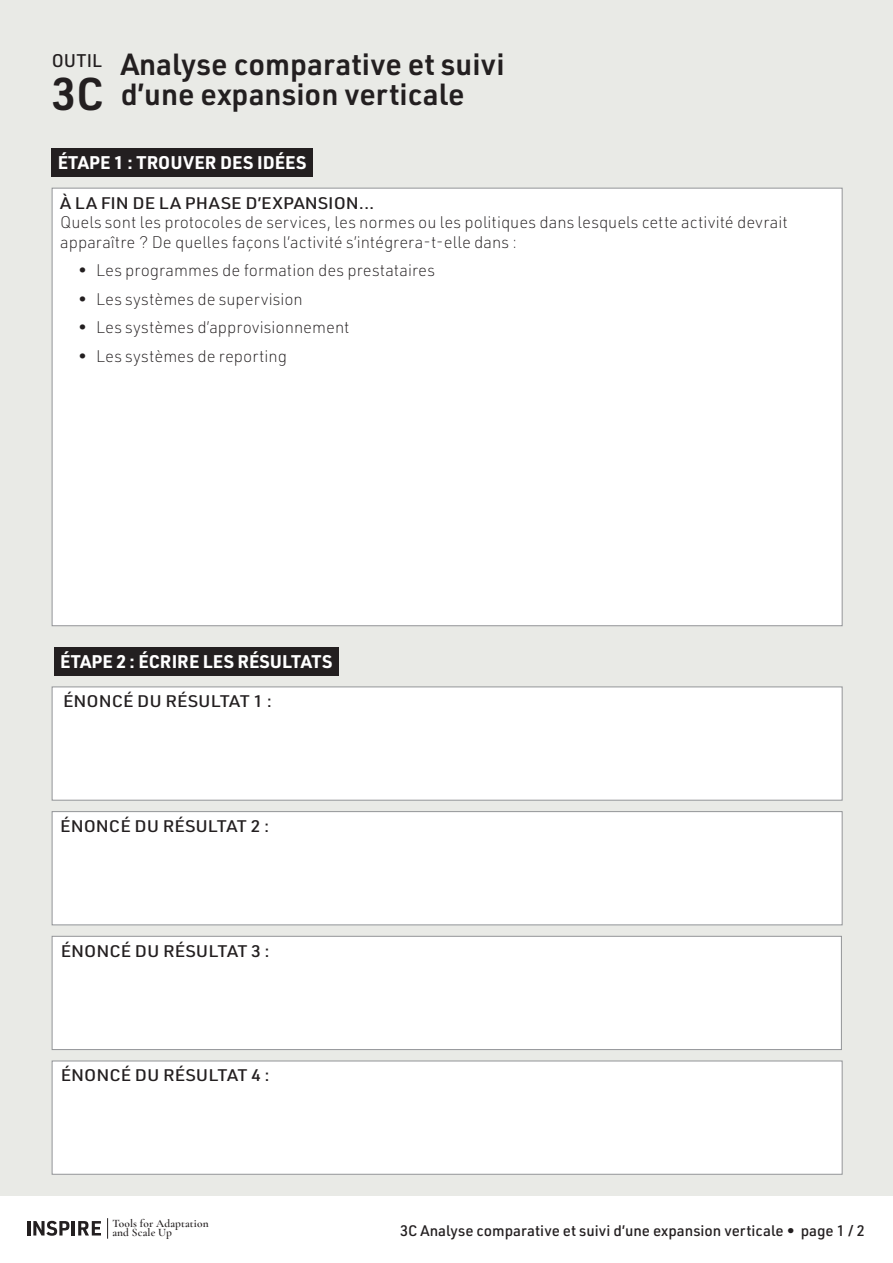
<style>
.page{position:relative;width:893px;height:1263px;background:#fff}
.page>*{position:absolute;margin:0;border:0;box-sizing:border-box;transform-origin:0 0}
.Big_numbers{font:600 45px "URWDIN";color:#231f20}
.T_Title{font:600 30px "URWDIN";color:#231f20}
.T_Steps{font:700 18px "URWDIN";color:#fff}
.T_Tool_above_number{font:500 18px "URWDIN";letter-spacing:.01em;color:#231f20}
.T_Instruction_Body{font:200 16.5px/19.5px "URWDIN";color:#231f20}
.t1{font:500 16.5px "URWDIN";color:#231f20;scale:1.1 1}
.T_Footer_tool_name{font:500 15px "URWDIN";color:#231f20}
.t2{font:600 11.4px/9.6px "Cormorant Garamond";letter-spacing:.01em;color:#231f20}
</style>
<div class="page">
<hr style="left:27px;top:1221px;width:3px;height:14px;background:#231f20">
<svg style="left:33px;top:1221px;width:36px;height:15px"></svg>
<hr style="left:72px;top:1221px;width:3px;height:14px;background:#231f20">
<svg style="left:78px;top:1221px;width:23px;height:14px"></svg>
<svg style="left:107px;top:1218px;width:1px;height:21px"></svg>
<div style="left:0;top:0;width:893px;height:1195px;background:#e9eae6"></div>
<div style="left:52px;top:188px;width:790px;height:438px;background:#fff;border:1px solid #939598"></div>
<div style="left:52px;top:148px;width:261px;height:29px;background:#231f20"></div>
<div style="left:52px;top:686px;width:790px;height:114px;background:#fff;border:1px solid #939598"></div>
<div style="left:52px;top:811px;width:790px;height:114px;background:#fff;border:1px solid #939598"></div>
<div style="left:52px;top:936px;width:790px;height:114px;background:#fff;border:1px solid #939598"></div>
<div style="left:52px;top:1060px;width:790px;height:114px;background:#fff;border:1px solid #939598"></div>
<div style="left:54px;top:647px;width:284px;height:29px;background:#231f20"></div>
<p class="T_Title" style="left:121px;top:44px;width:385px">Analyse comparative et suivi</p>
<p class="T_Tool_above_number" style="left:52px;top:48px;width:52px">OUTIL</p>
<p class="Big_numbers" style="left:52px;top:64px;width:54px">3C</p>
<p class="T_Title" style="left:121px;top:74px;width:345px">d’une expansion verticale</p>
<p class="T_Steps" style="left:58px;top:150px;width:250px">ÉTAPE 1 : TROUVER DES IDÉES</p>
<p class="t1" style="left:60px;top:192px;width:287px">À LA FIN DE LA PHASE D’EXPANSION...</p>
<p class="T_Instruction_Body" style="left:60px;top:212px;width:729px">Quels sont les protocoles de services, les normes ou les politiques dans lesquels cette activité devrait apparaître ? De quelles façons l’activité s’intégrera-t-elle dans :</p>
<p class="T_Instruction_Body" style="left:78px;top:260px;width:358px">• Les programmes de formation des prestataires</p>
<p class="T_Instruction_Body" style="left:78px;top:288px;width:226px">• Les systèmes de supervision</p>
<p class="T_Instruction_Body" style="left:78px;top:317px;width:273px">• Les systèmes d’approvisionnement</p>
<p class="T_Instruction_Body" style="left:78px;top:345px;width:210px">• Les systèmes de reporting</p>
<p class="T_Steps" style="left:60px;top:649px;width:274px">ÉTAPE 2 : ÉCRIRE LES RÉSULTATS</p>
<p class="t1" style="left:63px;top:690px;width:192px">ÉNONCÉ DU RÉSULTAT 1 :</p>
<p class="t1" style="left:60px;top:815px;width:192px">ÉNONCÉ DU RÉSULTAT 2 :</p>
<p class="t1" style="left:61px;top:940px;width:192px">ÉNONCÉ DU RÉSULTAT 3 :</p>
<p class="t1" style="left:61px;top:1064px;width:192px">ÉNONCÉ DU RÉSULTAT 4 :</p>
<p class="t2" style="left:112px;top:1218px;width:98px">Tools for Adaptation</p>
<p class="t2" style="left:112px;top:1218px;width:61px">Guide to and Scale Up</p>
<p class="T_Footer_tool_name" style="left:400px;top:1221px;width:466px">3C Analyse comparative et suivi d’une expansion verticale • page 1 / 2</p>
</div>
